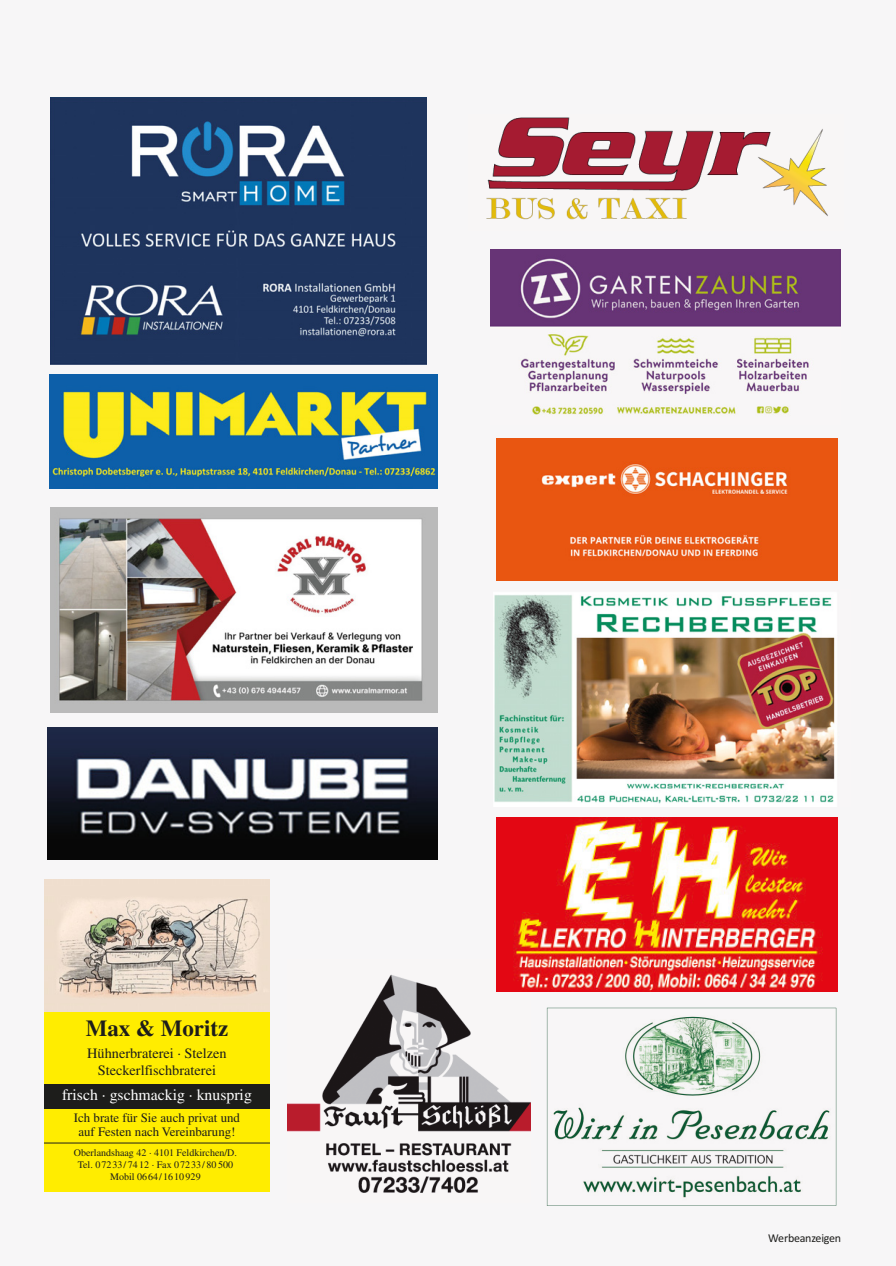
<style>
.page{position:relative;width:896px;height:1266px;background:#fff}
.page>*{position:absolute;margin:0;border:0;box-sizing:border-box;transform-origin:0 0}
.t1{font:700 22.95px "Times";color:#1d1d1b}
.t2{font:15.75px "Times";color:#fff}
.t3{font:14.25px/17.1px "Times";color:#1d1d1b;text-align:center}
.t4{font:12.9px/13.6px "Times";color:#1d1d1b;text-align:center}
.t5{font:12px "Calibri";letter-spacing:-.02em;color:#1d1d1b}
.t6{font:10.05px/12px "Times";color:#1d1d1b;text-align:center}
</style>
<div class="page">
<div style="left:0;top:0;width:895px;height:1265px;background:#f7f6f7"></div>
<img style="left:486px;top:117px;width:342px;height:103px">
<img style="left:287px;top:974px;width:243px;height:219px">
<img style="left:496px;top:817px;width:341px;height:174px">
<svg style="left:547px;top:1007px;width:289px;height:198px"></svg>
<img style="left:494px;top:595px;width:341px;height:209px">
<img style="left:49px;top:374px;width:388px;height:114px">
<img style="left:48px;top:727px;width:389px;height:132px">
<div style="left:44px;top:1011px;width:225px;height:180px;background:#ffed00"></div>
<img style="left:44px;top:879px;width:225px;height:132px">
<div style="left:44px;top:1083px;width:225px;height:25px;background:#1d1d1b"></div>
<hr style="left:44px;top:1142px;width:225px;height:1px;background:#1d1d1b">
<img style="left:50px;top:507px;width:387px;height:205px">
<img style="left:490px;top:249px;width:349px;height:166px">
<img style="left:50px;top:98px;width:377px;height:266px">
<img style="left:496px;top:438px;width:341px;height:143px">
<h1 class="t1" style="left:86px;top:1014px;width:144px">Max &amp; Moritz</h1>
<h3 class="t3" style="left:87px;top:1045px;width:141px">Hühnerbraterei · Stelzen<br>Steckerlfischbraterei</h3>
<h2 class="t2" style="left:62px;top:1088px;width:191px">frisch · gschmackig · knusprig</h2>
<p class="t4" style="left:74px;top:1112px;width:168px">Ich brate für Sie auch privat und auf Festen nach Vereinbarung!</p>
<p class="t6" style="left:74px;top:1147px;width:165px">Oberlandshaag 42 · 4101 Feldkirchen/D.<br>Tel. 07233/7412 · Fax 07233/80500<br>Mobil 0664/1610 929</p>
<p class="t5" style="left:768px;top:1233px;width:74px">Werbeanzeigen</p>
</div>
